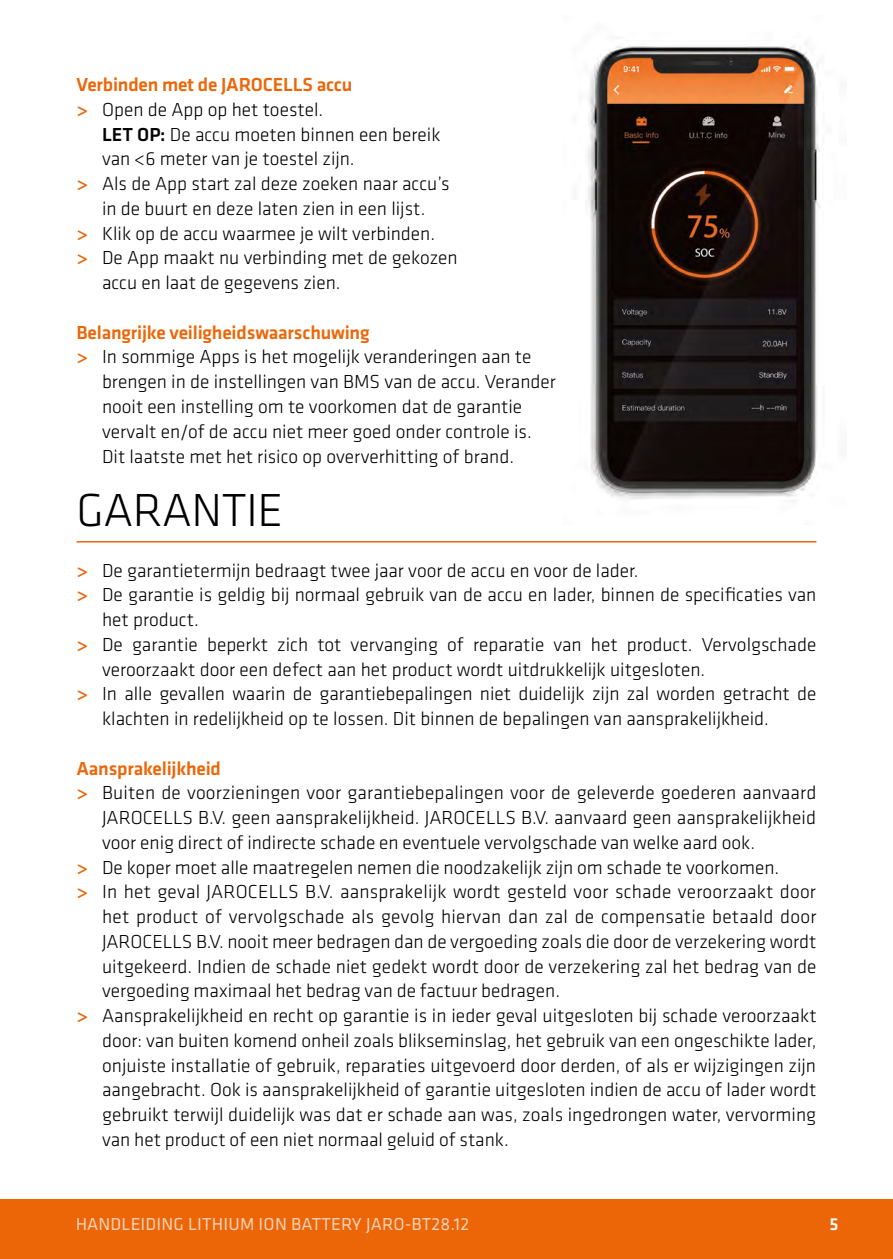
<style>
.page{position:relative;width:893px;height:1259px;background:#fff}
.page>*{position:absolute;margin:0;border:0;box-sizing:border-box;transform-origin:0 0}
.t1{font:300 48px "Klavika";letter-spacing:-.01em;color:#000}
.t2{font:300 19.5px "Klavika";color:#000}
.t3{font:500 19.5px/24.6px "Klavika";letter-spacing:-.01em;color:#ec6608}
.t4{font:18px "Klavika";letter-spacing:.01em;color:#fff}
.t5{font:500 18px "Klavika";color:#fff}
.s1{font-weight:300;color:#000}
.s2{font-weight:500}
.s3{font-weight:500;color:#ec6608}
</style>
<div class="page">
<div style="left:0;top:1199px;width:893px;height:60px;background:#ec6608"></div>
<hr style="left:77px;top:541px;width:739px;height:1px;background:#ec6608">
<img style="left:588px;top:45px;width:232px;height:457px">
<p class="t3" style="left:77px;top:73px;width:278px">Verbinden met de JAROCELLS accu &gt; <span class="s1">Open de App op het toestel.</span></p>
<p class="t2" style="left:102px;top:124px;width:340px"><span class="s2">LET OP:</span> De accu moeten binnen een bereik</p>
<p class="t2" style="left:102px;top:148px;width:254px">van &lt;6 meter van je toestel zijn.</p>
<p class="t2" style="left:77px;top:173px;width:375px"><span class="s3">&gt;</span> Als de App start zal deze zoeken naar accu’s</p>
<p class="t2" style="left:102px;top:198px;width:325px">in de buurt en deze laten zien in een lijst.</p>
<p class="t2" style="left:77px;top:223px;width:360px"><span class="s3">&gt;</span> Klik op de accu waarmee je wilt verbinden.</p>
<p class="t2" style="left:77px;top:247px;width:383px"><span class="s3">&gt;</span> De App maakt nu verbinding met de gekozen</p>
<p class="t2" style="left:102px;top:272px;width:240px">accu en laat de gegevens zien.</p>
<p class="t3" style="left:77px;top:320px;width:295px">Belangrijke veiligheidswaarschuwing</p>
<p class="t2" style="left:77px;top:346px;width:456px"><span class="s3">&gt;</span> In sommige Apps is het mogelijk veranderingen aan te</p>
<p class="t2" style="left:102px;top:371px;width:455px">brengen in de instellingen van BMS van de accu. Verander</p>
<p class="t2" style="left:102px;top:396px;width:422px">nooit een instelling om te voorkomen dat de garantie</p>
<p class="t2" style="left:102px;top:421px;width:431px">vervalt en/of de accu niet meer goed onder controle is.</p>
<p class="t2" style="left:102px;top:446px;width:413px">Dit laatste met het risico op oververhitting of brand.</p>
<h1 class="t1" style="left:77px;top:484px;width:208px">GARANTIE</h1>
<p class="t2" style="left:77px;top:559px;width:564px"><span class="s3">&gt;</span> De garantietermijn bedraagt twee jaar voor de accu en voor de lader.</p>
<p class="t2" style="left:77px;top:584px;width:741px"><span class="s3">&gt;</span> De garantie is geldig bij normaal gebruik van de accu en lader, binnen de specificaties van</p>
<p class="t2" style="left:102px;top:609px;width:98px">het product.</p>
<p class="t2" style="left:77px;top:634px;width:741px"><span class="s3">&gt;</span> De garantie beperkt zich tot vervanging of reparatie van het product. Vervolgschade</p>
<p class="t2" style="left:102px;top:658px;width:605px">veroorzaakt door een defect aan het product wordt uitdrukkelijk uitgesloten.</p>
<p class="t2" style="left:77px;top:683px;width:741px"><span class="s3">&gt;</span> In alle gevallen waarin de garantiebepalingen niet duidelijk zijn zal worden getracht de</p>
<p class="t2" style="left:102px;top:708px;width:668px">klachten in redelijkheid op te lossen. Dit binnen de bepalingen van aansprakelijkheid.</p>
<p class="t3" style="left:77px;top:756px;width:146px">Aansprakelijkheid</p>
<p class="t2" style="left:77px;top:782px;width:741px"><span class="s3">&gt;</span> Buiten de voorzieningen voor garantiebepalingen voor de geleverde goederen aanvaard</p>
<p class="t2" style="left:102px;top:807px;width:715px">JAROCELLS B.V. geen aansprakelijkheid. JAROCELLS B.V. aanvaard geen aansprakelijkheid</p>
<p class="t2" style="left:102px;top:831px;width:654px">voor enig direct of indirecte schade en eventuele vervolgschade van welke aard ook.</p>
<p class="t2" style="left:77px;top:856px;width:704px"><span class="s3">&gt;</span> De koper moet alle maatregelen nemen die noodzakelijk zijn om schade te voorkomen.</p>
<p class="t2" style="left:77px;top:881px;width:741px"><span class="s3">&gt;</span> In het geval JAROCELLS B.V. aansprakelijk wordt gesteld voor schade veroorzaakt door</p>
<p class="t2" style="left:102px;top:906px;width:716px">het product of vervolgschade als gevolg hiervan dan zal de compensatie betaald door</p>
<p class="t2" style="left:102px;top:930px;width:716px">JAROCELLS B.V. nooit meer bedragen dan de vergoeding zoals die door de verzekering wordt</p>
<p class="t2" style="left:102px;top:955px;width:716px">uitgekeerd. Indien de schade niet gedekt wordt door de verzekering zal het bedrag van de</p>
<p class="t2" style="left:102px;top:980px;width:460px">vergoeding maximaal het bedrag van de factuur bedragen.</p>
<p class="t2" style="left:77px;top:1005px;width:741px"><span class="s3">&gt;</span> Aansprakelijkheid en recht op garantie is in ieder geval uitgesloten bij schade veroorzaakt</p>
<p class="t2" style="left:102px;top:1029px;width:716px">door: van buiten komend onheil zoals blikseminslag, het gebruik van een ongeschikte lader,</p>
<p class="t2" style="left:102px;top:1054px;width:716px">onjuiste installatie of gebruik, reparaties uitgevoerd door derden, of als er wijzigingen zijn</p>
<p class="t2" style="left:102px;top:1079px;width:716px">aangebracht. Ook is aansprakelijkheid of garantie uitgesloten indien de accu of lader wordt</p>
<p class="t2" style="left:102px;top:1104px;width:716px">gebruikt terwijl duidelijk was dat er schade aan was, zoals ingedrongen water, vervorming</p>
<p class="t2" style="left:102px;top:1128px;width:408px">van het product of een niet normaal geluid of stank.</p>
<p class="t4" style="left:75px;top:1214px;width:395px">HANDLEIDING LITHIUM ION BATTERY JARO-BT28.12</p>
<p class="t5" style="left:830px;top:1214px;width:11px">5</p>
</div>
